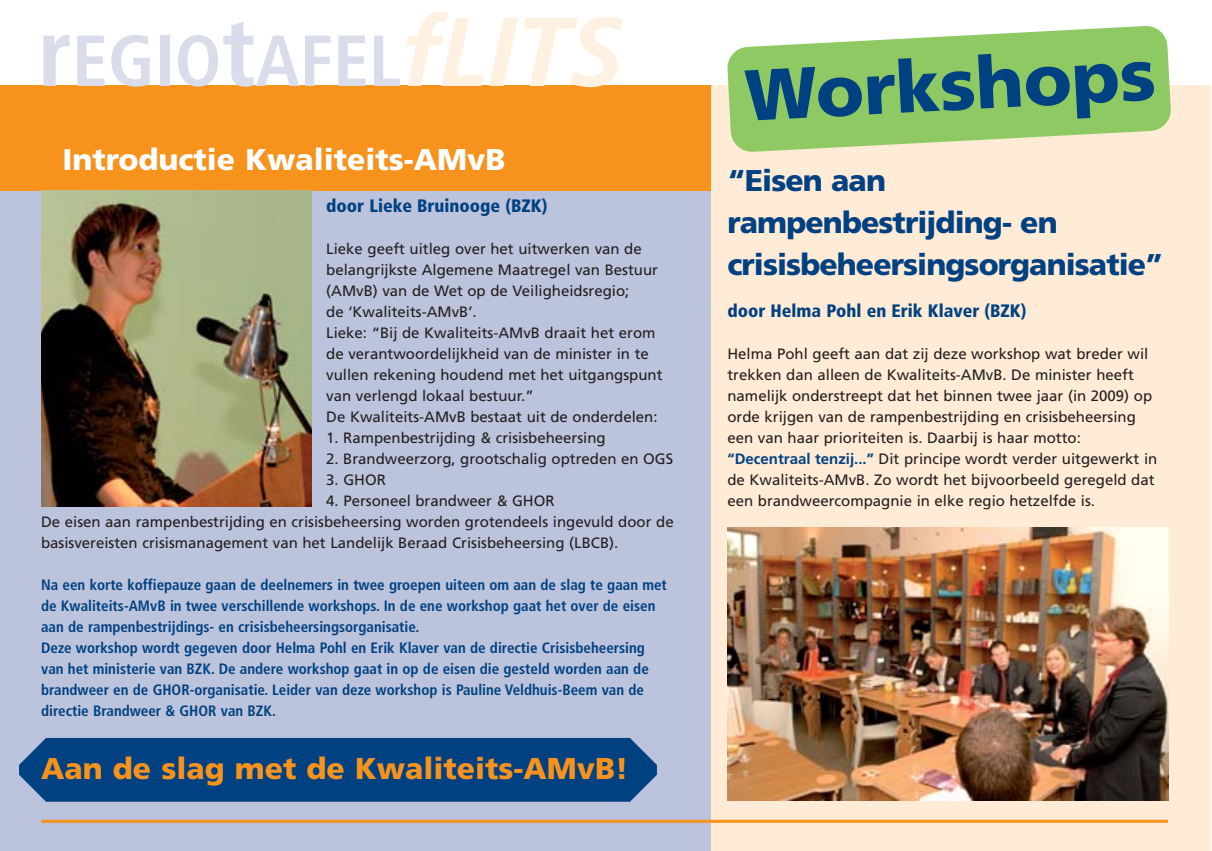
<style>
.page{position:relative;width:1212px;height:851px;background:#fff}
.page>*{position:absolute;margin:0;border:0;box-sizing:border-box;transform-origin:0 0}
.t1{font:900 72px "Frutiger";color:#004181}
.t2{font:900 30px/42px "Frutiger";letter-spacing:-.03em;color:#004181}
.t3{font:900 30px "Frutiger";color:#f7931d}
.t4{font:900 30px "Frutiger";color:#fff}
.t5{font:900 condensed 18px "Frutiger";color:#004181}
.t6{font:15px/21px "Frutiger";color:#231f20}
.t7{font:700 condensed 15px/21px "Frutiger";color:#004181}
.s1{font-weight:700;color:#004181}
</style>
<div class="page">
<div style="left:0;top:86px;width:1210px;height:764px;background:#ffebd6"></div>
<div style="left:0;top:86px;width:710px;height:764px;background:#bcc3dc"></div>
<div style="left:0;top:86px;width:710px;height:105px;background:#f7931d"></div>
<svg style="left:43px;top:35px;width:26px;height:51px"></svg>
<svg style="left:77px;top:36px;width:28px;height:50px"></svg>
<svg style="left:111px;top:35px;width:39px;height:52px"></svg>
<div style="left:160px;top:36px;width:9px;height:50px;background:#d8dceb"></div>
<svg style="left:178px;top:22px;width:121px;height:65px"></svg>
<svg style="left:305px;top:36px;width:25px;height:50px"></svg>
<svg style="left:338px;top:36px;width:27px;height:50px"></svg>
<svg style="left:374px;top:36px;width:26px;height:50px"></svg>
<svg style="left:406px;top:12px;width:217px;height:75px"></svg>
<hr style="left:41px;top:819px;width:1127px;height:3px;background:#f7931d">
<svg style="left:727px;top:26px;width:444px;height:126px;fill:#8fc964"></svg>
<div style="left:19px;top:737px;width:638px;height:64px;background:#004181"></div>
<img style="left:41px;top:191px;width:270px;height:315px">
<img style="left:727px;top:527px;width:441px;height:273px">
<h2 class="t4" style="left:62px;top:147px;width:444px">Introductie Kwaliteits-AMvB</h2>
<p class="t5" style="left:326px;top:198px;width:223px">door Lieke Bruinooge (BZK)</p>
<p class="t6" style="left:326px;top:239px;width:338px">Lieke geeft uitleg over het uitwerken van de belangrijkste Algemene Maatregel van Bestuur (AMvB) van de Wet op de Veiligheidsregio;<br>de ‘Kwaliteits-AMvB’.<br>Lieke: “Bij de Kwaliteits-AMvB draait het erom de verantwoordelijkheid van de minister in te vullen rekening houdend met het uitgangspunt van verlengd lokaal bestuur.”<br>De Kwaliteits-AMvB bestaat uit de onderdelen:</p>
<p class="t6" style="left:326px;top:428px;width:281px">1. Rampenbestrijding &amp; crisisbeheersing</p>
<p class="t6" style="left:326px;top:449px;width:348px">2. Brandweerzorg, grootschalig optreden en OGS</p>
<p class="t6" style="left:326px;top:470px;width:61px">3. GHOR</p>
<p class="t6" style="left:41px;top:491px;width:634px;text-indent:285px">4. Personeel brandweer &amp; GHOR<br>De eisen aan rampenbestrijding en crisisbeheersing worden grotendeels ingevuld door de basisvereisten crisismanagement van het Landelijk Beraad Crisisbeheersing (LBCB).</p>
<p class="t7" style="left:41px;top:575px;width:627px">Na een korte koffiepauze gaan de deelnemers in twee groepen uiteen om aan de slag te gaan met de Kwaliteits-AMvB in twee verschillende workshops. In de ene workshop gaat het over de eisen aan de rampenbestrijdings- en crisisbeheersingsorganisatie.<br>Deze workshop wordt gegeven door Helma Pohl en Erik Klaver van de directie Crisisbeheersing van het ministerie van BZK. De andere workshop gaat in op de eisen die gesteld worden aan de brandweer en de GHOR-organisatie. Leider van deze workshop is Pauline Veldhuis-Beem van de directie Brandweer &amp; GHOR van BZK.</p>
<h2 class="t3" style="left:41px;top:756px;width:589px">Aan de slag met de Kwaliteits-AMvB!</h2>
<h1 class="t1" style="left:743px;top:67px;width:412px;rotate:-3deg">Workshops</h1>
<h2 class="t2" style="left:727px;top:162px;width:438px">“Eisen aan rampenbestrijding- en crisisbeheersingsorganisatie”</h2>
<p class="t5" style="left:727px;top:303px;width:301px">door Helma Pohl en Erik Klaver (BZK)</p>
<p class="t6" style="left:727px;top:344px;width:431px">Helma Pohl geeft aan dat zij deze workshop wat breder wil trekken dan alleen de Kwaliteits-AMvB. De minister heeft namelijk onderstreept dat het binnen twee jaar (in 2009) op orde krijgen van de rampenbestrijding en crisisbeheersing een van haar prioriteiten is. Daarbij is haar motto: <span class="s1">“Decentraal tenzij...”</span> Dit principe wordt verder uitgewerkt in de Kwaliteits-AMvB. Zo wordt het bijvoorbeeld geregeld dat een brandweercompagnie in elke regio hetzelfde is.</p>
</div>
